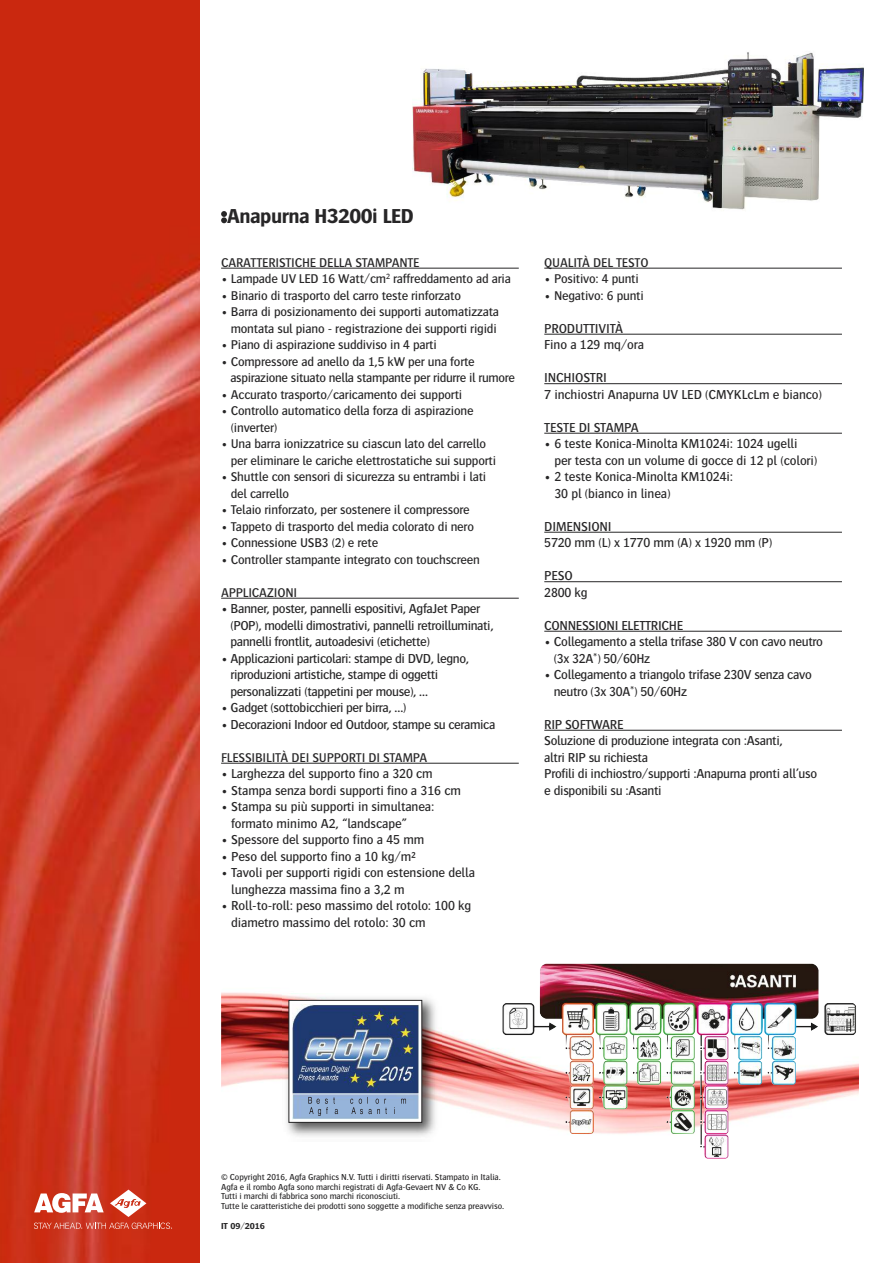
<style>
.page{position:relative;width:893px;height:1263px;background:#fff}
.page>*{position:absolute;margin:0;border:0;box-sizing:border-box;transform-origin:0 0}
.t1{font:700 21px "Bosis For Agfa";letter-spacing:-.025em;color:#272627}
.t2{font:500 13.5px/16.5px "Bosis For Agfa";letter-spacing:-.025em;color:#272627}
.t3{font:500 13.2px/16.5px "Bosis For Agfa";letter-spacing:-.015em;color:#272627}
.t4{font:500 9px/9.8px "Bosis For Agfa";letter-spacing:-.01em;color:#272627}
.t5{font:700 9px "Bosis For Agfa";letter-spacing:-.01em;color:#272627}
.s1{color:#fff}
</style>
<div class="page">
<img style="left:221px;top:992px;width:638px;height:146px">
<img style="left:502px;top:964px;width:354px;height:121px">
<img style="left:282px;top:993px;width:159px;height:145px">
<div style="left:289px;top:1000px;width:133px;height:122px;background:#fff"></div>
<img style="left:292px;top:1004px;width:127px;height:115px">
<img style="left:308px;top:1097px;width:98px;height:19px">
<img style="left:0;top:0;width:200px;height:1263px">
<svg style="left:34px;top:1189px;width:138px;height:40px"></svg>
<img style="left:413px;top:52px;width:450px;height:158px">
<svg style="left:221px;top:211px;width:6px;height:12px"></svg>
<hr style="left:221px;top:268px;width:298px;height:1px;background:#272627">
<hr style="left:221px;top:598px;width:298px;height:1px;background:#272627">
<hr style="left:221px;top:763px;width:298px;height:1px;background:#272627">
<hr style="left:544px;top:268px;width:298px;height:1px;background:#272627">
<hr style="left:544px;top:334px;width:298px;height:1px;background:#272627">
<hr style="left:544px;top:383px;width:298px;height:1px;background:#272627">
<hr style="left:544px;top:433px;width:298px;height:1px;background:#272627">
<hr style="left:544px;top:532px;width:298px;height:1px;background:#272627">
<hr style="left:544px;top:581px;width:298px;height:1px;background:#272627">
<hr style="left:544px;top:631px;width:298px;height:1px;background:#272627">
<hr style="left:544px;top:730px;width:298px;height:1px;background:#272627">
<h1 class="t1" style="left:227px;top:204px;width:188px">Anapurna H3200i LED</h1>
<p class="t3" style="left:221px;top:254px;width:200px">CARATTERISTICHE DELLA STAMPANTE</p>
<p class="t3" style="left:221px;top:270px;width:291px">• Lampade UV LED 16 Watt/cm<sup>2</sup> raffreddamento ad aria</p>
<p class="t3" style="left:221px;top:287px;width:241px">• Binario di trasporto del carro teste rinforzato</p>
<p class="t3" style="left:221px;top:303px;width:280px;text-align:center">• Barra di posizionamento dei supporti automatizzata montata sul piano - registrazione dei supporti rigidi</p>
<p class="t3" style="left:221px;top:336px;width:217px">• Piano di aspirazione suddiviso in 4 parti</p>
<p class="t3" style="left:230px;top:353px;width:286px;text-indent:-9px">• Compressore ad anello da 1,5 kW per una forte aspirazione situato nella stampante per ridurre il rumore</p>
<p class="t3" style="left:221px;top:386px;width:243px">• Accurato trasporto/caricamento dei supporti</p>
<p class="t3" style="left:231px;top:402px;width:244px;text-indent:-10px">• Controllo automatico della forza di aspirazione (inverter)</p>
<p class="t3" style="left:231px;top:435px;width:267px;text-indent:-10px">• Una barra ionizzatrice su ciascun lato del carrello per eliminare le cariche elettrostatiche sui supporti</p>
<p class="t3" style="left:231px;top:468px;width:257px;text-indent:-10px">• Shuttle con sensori di sicurezza su entrambi i lati del carrello</p>
<p class="t3" style="left:221px;top:501px;width:250px">• Telaio rinforzato, per sostenere il compressore</p>
<p class="t3" style="left:221px;top:518px;width:254px">• Tappeto di trasporto del media colorato di nero</p>
<p class="t3" style="left:221px;top:534px;width:159px">• Connessione USB3 (2) e rete</p>
<p class="t3" style="left:221px;top:551px;width:260px">• Controller stampante integrato con touchscreen</p>
<p class="t3" style="left:221px;top:584px;width:78px">APPLICAZIONI</p>
<p class="t2" style="left:230px;top:600px;width:265px;text-indent:-9px">• Banner, poster, pannelli espositivi, AgfaJet Paper (POP), modelli dimostrativi, pannelli retroilluminati, pannelli frontlit, autoadesivi (etichette)</p>
<p class="t2" style="left:230px;top:650px;width:240px;text-indent:-9px">• Applicazioni particolari: stampe di DVD, legno, riproduzioni artistiche, stampe di oggetti personalizzati (tappetini per mouse), …</p>
<p class="t2" style="left:221px;top:699px;width:187px">• Gadget (sottobicchieri per birra, …)</p>
<p class="t2" style="left:221px;top:716px;width:276px">• Decorazioni Indoor ed Outdoor, stampe su ceramica</p>
<p class="t3" style="left:221px;top:749px;width:208px">FLESSIBILITÀ DEI SUPPORTI DI STAMPA</p>
<p class="t2" style="left:221px;top:765px;width:213px">• Larghezza del supporto fino a 320 cm</p>
<p class="t2" style="left:221px;top:782px;width:241px">• Stampa senza bordi supporti fino a 316 cm</p>
<p class="t2" style="left:231px;top:798px;width:205px;text-indent:-10px">• Stampa su più supporti in simultanea: formato minimo A2, “landscape”</p>
<p class="t2" style="left:221px;top:831px;width:205px">• Spessore del supporto fino a 45 mm</p>
<p class="t2" style="left:221px;top:848px;width:196px">• Peso del supporto fino a 10 kg/m²</p>
<p class="t2" style="left:231px;top:864px;width:245px;text-indent:-10px">• Tavoli per supporti rigidi con estensione della lunghezza massima fino a 3,2 m</p>
<p class="t2" style="left:231px;top:897px;width:242px;text-indent:-10px">• Roll-to-roll: peso massimo del rotolo: 100 kg diametro massimo del rotolo: 30 cm</p>
<p class="t3" style="left:544px;top:254px;width:106px">QUALITÀ DEL TESTO</p>
<p class="t3" style="left:544px;top:270px;width:96px">• Positivo: 4 punti</p>
<p class="t3" style="left:544px;top:287px;width:101px">• Negativo: 6 punti</p>
<p class="t2" style="left:544px;top:320px;width:201px">PRODUTTIVITÀ<br>Fino a 129 mq/ora<span class="s1">Fino a 104 mq/ora</span></p>
<p class="t2" style="left:544px;top:369px;width:279px">INCHIOSTRI<br>7 inchiostri Anapurna UV LED (CMYKLcLm e bianco)</p>
<p class="t2" style="left:544px;top:419px;width:96px">TESTE DI STAMPA</p>
<p class="t2" style="left:554px;top:435px;width:265px;text-indent:-10px">• 6 teste Konica-Minolta KM1024i: 1024 ugelli per testa con un volume di gocce di 12 pl (colori)</p>
<p class="t2" style="left:554px;top:468px;width:180px;text-indent:-10px">• 2 teste Konica-Minolta KM1024i:<br>30 pl (bianco in linea)</p>
<p class="t2" style="left:544px;top:518px;width:229px">DIMENSIONI<br>5720 mm (L) x 1770 mm (A) x 1920 mm (P)</p>
<p class="t2" style="left:544px;top:567px;width:45px">PESO<br>2800 kg</p>
<p class="t2" style="left:544px;top:617px;width:140px">CONNESSIONI ELETTRICHE</p>
<p class="t2" style="left:554px;top:633px;width:271px;text-indent:-9px">• Collegamento a stella trifase 380 V con cavo neutro (3x 32A*) 50/60Hz</p>
<p class="t2" style="left:554px;top:666px;width:260px;text-indent:-9px">• Collegamento a triangolo trifase 230V senza cavo neutro (3x 30A*) 50/60Hz</p>
<p class="t2" style="left:544px;top:716px;width:274px">RIP SOFTWARE<br>Soluzione di produzione integrata con :Asanti,<br>altri RIP su richiesta<br>Profili di inchiostro/supporti :Anapurna pronti all’uso e disponibili su :Asanti</p>
<p class="t4" style="left:221px;top:1172px;width:285px">© Copyright 2016, Agfa Graphics N.V. Tutti i diritti riservati. Stampato in Italia.<br>Agfa e il rombo Agfa sono marchi registrati di Agfa-Gevaert NV &amp; Co KG.<br>Tutti i marchi di fabbrica sono marchi riconosciuti.<br>Tutte le caratteristiche dei prodotti sono soggette a modifiche senza preavviso.</p>
<p class="t5" style="left:221px;top:1220px;width:45px">IT 09/2016</p>
</div>
